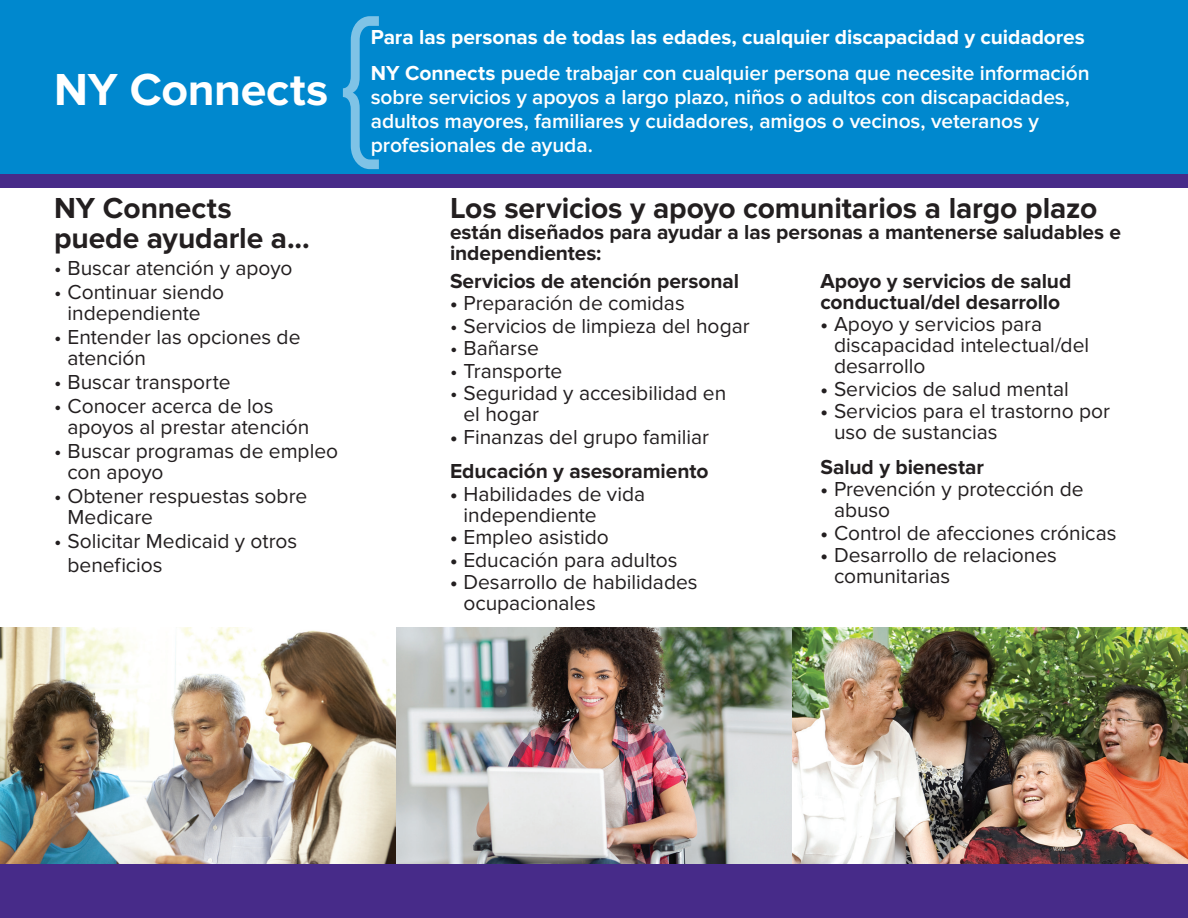
<style>
.page{position:relative;width:1188px;height:918px;background:#fff}
.page>*{position:absolute;margin:0;border:0;box-sizing:border-box;transform-origin:0 0}
.head{font:700 46.5px "Proxima Nova";letter-spacing:-.005em;color:#fff}
.head-2{font:700 30px/30px "Proxima Nova";letter-spacing:-.005em;color:#231f20}
.hanging_indent{font:21px/21px "Proxima Nova";color:#231f20}
.text{font:600 21px/24px "Proxima Nova";letter-spacing:-.005em;color:#fff}
.subhead{font:700 21px/21px "Proxima Nova";letter-spacing:-.005em;color:#231f20}
.head-3{font:700 21px/21px "Proxima Nova";letter-spacing:-.005em;color:#231f20}
.text-2{font:700 21px "Proxima Nova";letter-spacing:-.005em;color:#fff}
.s1{font-weight:700}
</style>
<div class="page">
<img style="left:396px;top:627px;width:396px;height:237px">
<img style="left:792px;top:627px;width:396px;height:237px">
<img style="left:0;top:627px;width:396px;height:237px">
<div style="left:0;top:864px;width:1188px;height:54px;background:#472b89"></div>
<div style="left:0;top:0;width:1188px;height:178px;background:#0088ce"></div>
<div style="left:0;top:174px;width:1188px;height:14px;background:#472b89"></div>
<svg style="left:342px;top:16px;width:37px;height:153px"></svg>
<p class="head" style="left:54px;top:63px;width:276px">NY Connects</p>
<p class="head-2" style="left:54px;top:193px;width:257px">NY Connects puede ayudarle a...</p>
<p class="hanging_indent" style="left:54px;top:258px;width:240px">• Buscar atención y apoyo</p>
<p class="hanging_indent" style="left:54px;top:282px;width:172px;text-align:center">• Continuar siendo independiente</p>
<p class="hanging_indent" style="left:68px;top:327px;width:235px;text-indent:-14px">• Entender las opciones de atención</p>
<p class="hanging_indent" style="left:54px;top:372px;width:178px">• Buscar transporte</p>
<p class="hanging_indent" style="left:68px;top:396px;width:243px;text-indent:-14px">• Conocer acerca de los apoyos al prestar atención</p>
<p class="hanging_indent" style="left:68px;top:441px;width:272px;text-indent:-14px">• Buscar programas de empleo con apoyo</p>
<p class="hanging_indent" style="left:68px;top:486px;width:241px;text-indent:-14px">• Obtener respuestas sobre<br>Medicare</p>
<p class="hanging_indent" style="left:68px;top:529px;width:231px;line-height:24px;text-indent:-14px">• Solicitar Medicaid y otros beneficios</p>
<p class="text-2" style="left:371px;top:25px;width:716px">Para las personas de todas las edades, cualquier discapacidad y cuidadores</p>
<p class="text" style="left:371px;top:61px;width:720px"><span class="s1">NY Connects</span> puede trabajar con cualquier persona que necesite información sobre servicios y apoyos a largo plazo, niños o adultos con discapacidades, adultos mayores, familiares y cuidadores, amigos o vecinos, veteranos y profesionales de ayuda.</p>
<p class="head-2" style="left:450px;top:193px;width:649px">Los servicios y apoyo comunitarios a largo plazo</p>
<p class="head-3" style="left:450px;top:222px;width:673px">están diseñados para ayudar a las personas a mantenerse saludables e independientes:</p>
<p class="subhead" style="left:450px;top:271px;width:291px">Servicios de atención personal</p>
<p class="hanging_indent" style="left:450px;top:293px;width:236px"><span class="s1">•</span> Preparación de comidas</p>
<p class="hanging_indent" style="left:450px;top:316px;width:301px">• Servicios de limpieza del hogar</p>
<p class="hanging_indent" style="left:450px;top:338px;width:90px">• Bañarse</p>
<p class="hanging_indent" style="left:450px;top:361px;width:114px">• Transporte</p>
<p class="hanging_indent" style="left:464px;top:383px;width:264px;text-indent:-14px">• Seguridad y accesibilidad en el hogar</p>
<p class="hanging_indent" style="left:450px;top:427px;width:261px"><span class="s1">•</span> Finanzas del grupo familiar</p>
<p class="subhead" style="left:450px;top:461px;width:260px">Educación y asesoramiento</p>
<p class="hanging_indent" style="left:464px;top:484px;width:183px;text-indent:-14px"><span class="s1">•</span> Habilidades de vida independiente</p>
<p class="hanging_indent" style="left:450px;top:527px;width:160px"><span class="s1">•</span> Empleo asistido</p>
<p class="hanging_indent" style="left:450px;top:550px;width:229px"><span class="s1">•</span> Educación para adultos</p>
<p class="hanging_indent" style="left:464px;top:572px;width:236px;text-indent:-14px"><span class="s1">•</span> Desarrollo de habilidades ocupacionales</p>
<p class="subhead" style="left:820px;top:271px;width:252px">Apoyo y servicios de salud conductual/del desarrollo</p>
<p class="hanging_indent" style="left:834px;top:314px;width:257px;text-indent:-14px"><span class="s1">•</span> Apoyo y servicios para discapacidad intelectual/del desarrollo</p>
<p class="hanging_indent" style="left:820px;top:379px;width:250px"><span class="s1">•</span> Servicios de salud mental</p>
<p class="hanging_indent" style="left:834px;top:401px;width:278px;text-indent:-14px"><span class="s1">•</span> Servicios para el trastorno por uso de sustancias</p>
<p class="subhead" style="left:820px;top:457px;width:165px">Salud y bienestar</p>
<p class="hanging_indent" style="left:834px;top:479px;width:251px;text-indent:-14px"><span class="s1">•</span> Prevención y protección de abuso</p>
<p class="hanging_indent" style="left:820px;top:523px;width:298px"><span class="s1">•</span> Control de afecciones crónicas</p>
<p class="hanging_indent" style="left:834px;top:545px;width:224px;text-indent:-14px"><span class="s1">•</span> Desarrollo de relaciones comunitarias</p>
</div>
